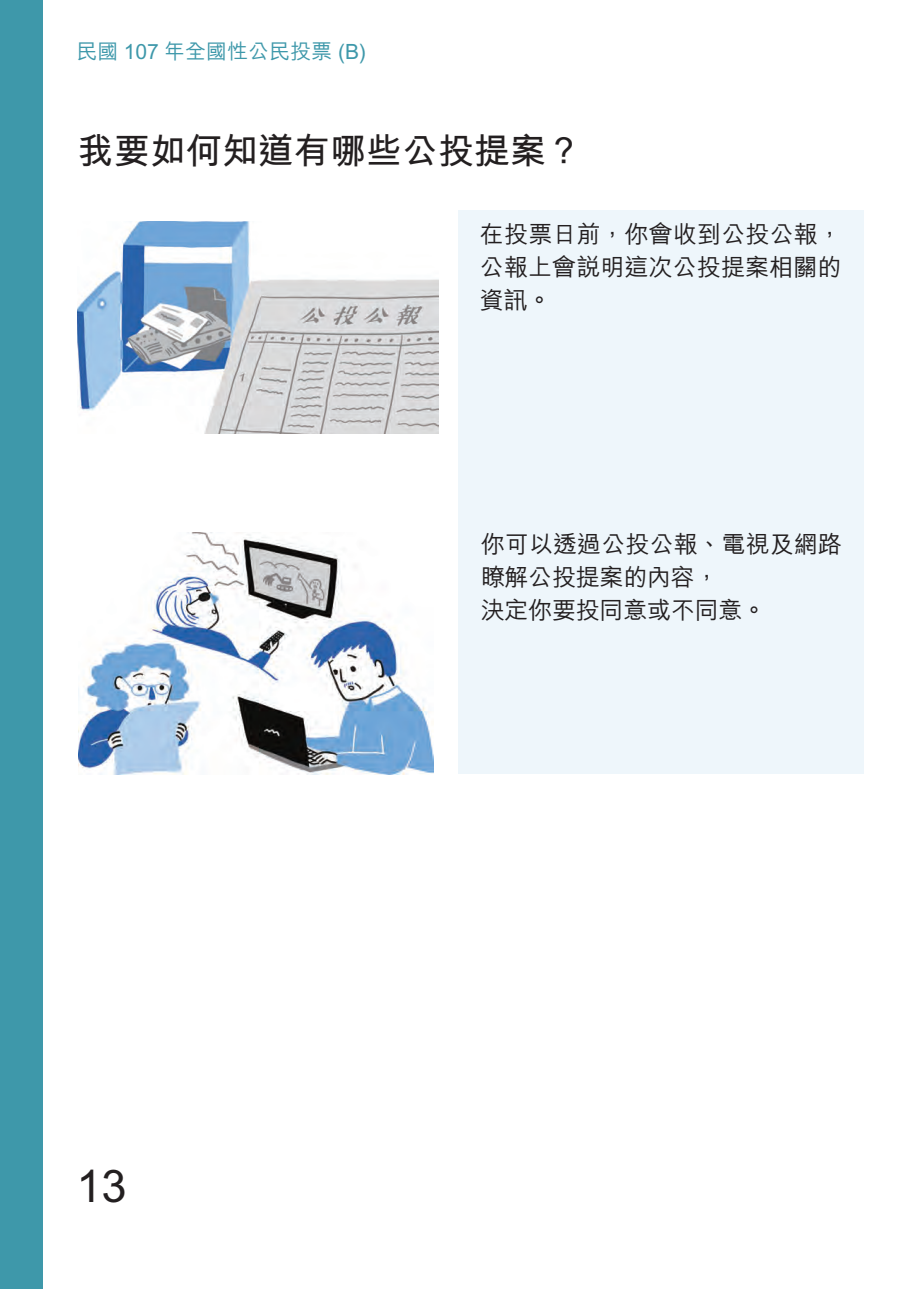
<style>
.page{position:relative;width:919px;height:1289px;background:#fff}
.page>*{position:absolute;margin:0;border:0;box-sizing:border-box;transform-origin:0 0}
.t1{font:700 45px "M Hei HK";color:#231f20}
.t2{font:700 36px "M Hei HK";color:#231f20}
.t3{font:500 24px/33px "M Hei HK";letter-spacing:.005em;color:#231f20;text-align:justify}
.t4{font:500 21px "M Hei HK";color:#3e98aa}
</style>
<div class="page">
<div style="left:458px;top:210px;width:405px;height:564px;background:#eef6fb"></div>
<img style="left:77px;top:221px;width:361px;height:213px">
<div style="left:0;top:0;width:43px;height:1288px;background:#3e98aa"></div>
<img style="left:79px;top:532px;width:354px;height:242px">
<p class="t4" style="left:77px;top:36px;width:291px">民國 107 年全國性公民投票 (B)</p>
<p class="t2" style="left:78px;top:125px;width:505px">我要如何知道有哪些公投提案？</p>
<p class="t3" style="left:480px;top:215px;width:363px">在投票日前，你會收到公投公報，公報上會說明這次公投提案相關的資訊。</p>
<p class="t1" style="left:77px;top:1152px;width:52px">13</p>
<p class="t3" style="left:480px;top:526px;width:363px">你可以透過公投公報、電視及網路瞭解公投提案的內容，</p>
<p class="t3" style="left:480px;top:592px;width:287px">決定你要投同意或不同意。</p>
</div>
